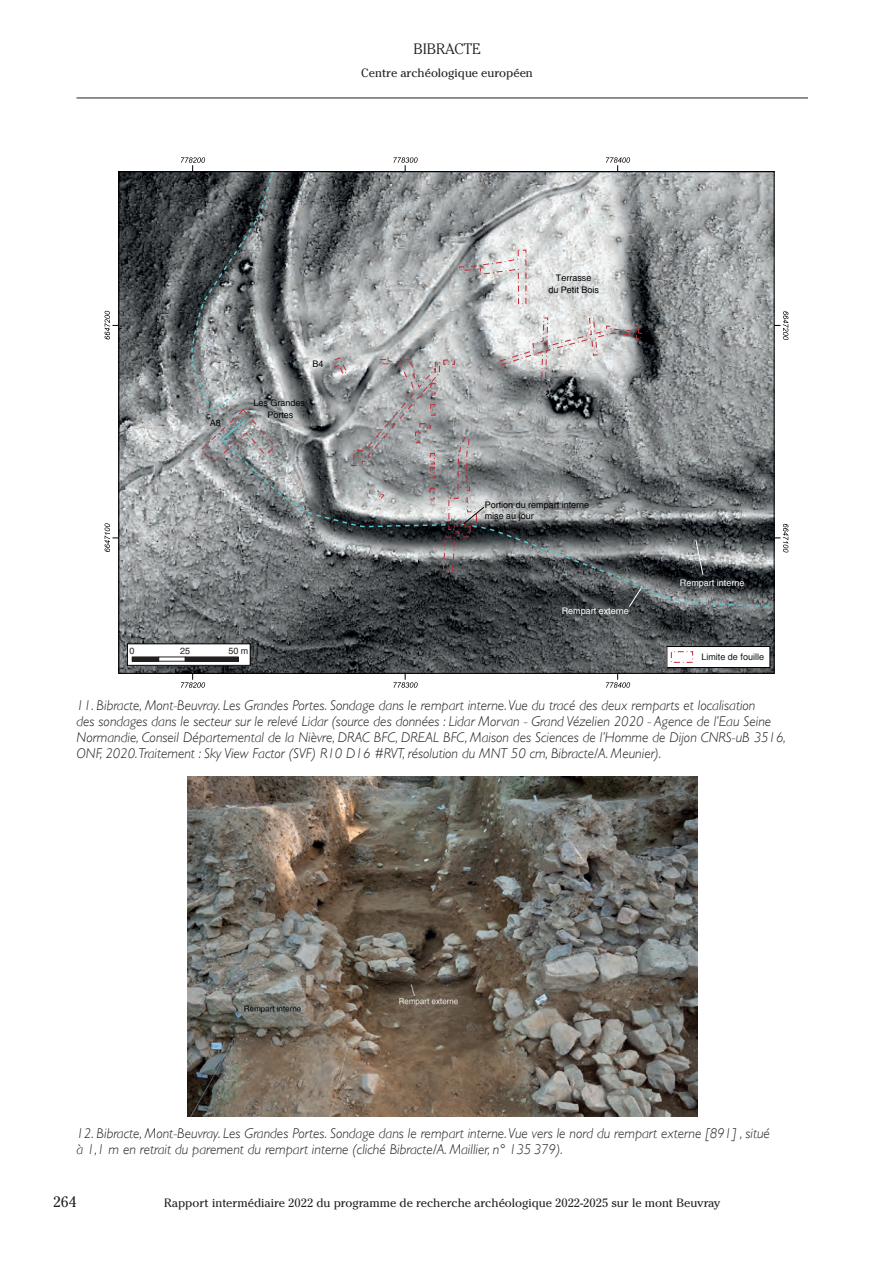
<style>
.page{position:relative;width:893px;height:1263px;background:#fff}
.page>*{position:absolute;margin:0;border:0;box-sizing:border-box;transform-origin:0 0}
.t1{font:15px "Cheltenham ITC Std Light SC850";color:#231f20}
.t2{font:15px "Cheltenham ITC Std";color:#231f20}
.t3{font:italic 300 14.25px/15.8px "Gill Sans";color:#231f20}
.t4{font:12px "Cheltenham ITC Std";color:#231f20}
.t5{font:9px/12px "Helvetica";color:#000001;text-align:center}
.t6{font:9px "Helvetica";color:#fff}
.t7{font:9px "Helvetica";color:#101415}
.t8{font:9px "Helvetica";color:#231f20}
</style>
<div class="page">
<hr style="left:77px;top:98px;width:731px;height:1px;background:#231f20">
<img style="left:120px;top:173px;width:652px;height:499px">
<svg style="left:181px;top:674px;width:24px;height:14px"></svg>
<svg style="left:393px;top:674px;width:25px;height:14px"></svg>
<svg style="left:606px;top:674px;width:24px;height:14px"></svg>
<svg style="left:105px;top:523px;width:13px;height:29px"></svg>
<svg style="left:105px;top:311px;width:13px;height:28px"></svg>
<div style="left:127px;top:644px;width:123px;height:21px;background:#fff"></div>
<div style="left:132px;top:657px;width:27px;height:4px;border:1px solid #231f20"></div>
<div style="left:185px;top:657px;width:54px;height:4px;border:1px solid #231f20"></div>
<div style="left:667px;top:646px;width:103px;height:21px;background:#fff"></div>
<div style="left:667px;top:646px;width:103px;height:22px;border:1px solid #000001"></div>
<div style="left:671px;top:651px;width:22px;height:12px;border:1px dashed #c22d37"></div>
<svg style="left:181px;top:157px;width:607px;height:451px;background:#8e9192"></svg>
<img style="left:187px;top:776px;width:510px;height:341px">
<p class="t1" style="left:414px;top:40px;width:68px">BIBRACTE</p>
<p class="t4" style="left:361px;top:66px;width:173px">Centre archéologique européen</p>
<p class="t5" style="left:210px;top:417px;width:13px">A8</p>
<p class="t5" style="left:313px;top:358px;width:13px">B4</p>
<p class="t5" style="left:253px;top:397px;width:53px">Les Grandes<br>Portes</p>
<p class="t8" style="left:130px;top:645px;width:7px">0</p>
<p class="t8" style="left:180px;top:645px;width:12px">25</p>
<p class="t8" style="left:228px;top:645px;width:22px">50 m</p>
<p class="t5" style="left:548px;top:273px;width:52px">Terrasse<br>du Petit Bois</p>
<p class="t5" style="left:485px;top:500px;width:106px;line-height:10.8px;text-align:left">Portion du rempart interne mise au jour</p>
<p class="t6" style="left:562px;top:605px;width:69px">Rempart externe</p>
<p class="t6" style="left:680px;top:578px;width:66px">Rempart interne</p>
<p class="t7" style="left:701px;top:652px;width:64px">Limite de fouille</p>
<p class="t3" style="left:77px;top:698px;width:711px">11. Bibracte, Mont-Beuvray. Les Grandes Portes. Sondage dans le rempart interne. Vue du tracé des deux remparts et localisation<br>des sondages dans le secteur sur le relevé Lidar (source des données : Lidar Morvan - Grand Vézelien 2020 - Agence de l’Eau Seine Normandie, Conseil Départemental de la Nièvre, DRAC BFC, DREAL BFC, Maison des Sciences de l’Homme de Dijon CNRS-uB 3516, ONF, 2020. Traitement : Sky View Factor (SVF) R10 D16 #RVT, résolution du MNT 50 cm, Bibracte/A. Meunier).</p>
<p class="t3" style="left:77px;top:1126px;width:695px">12. Bibracte, Mont-Beuvray. Les Grandes Portes. Sondage dans le rempart interne. Vue vers le nord du rempart externe [891] , situé à 1,1 m en retrait du parement du rempart interne (cliché Bibracte/A. Maillier, n° 135 379).</p>
<p class="t2" style="left:53px;top:1193px;width:25px">264</p>
<p class="t4" style="left:164px;top:1195px;width:558px">Rapport intermédiaire 2022 du programme de recherche archéologique 2022-2025 sur le mont Beuvray</p>
</div>
